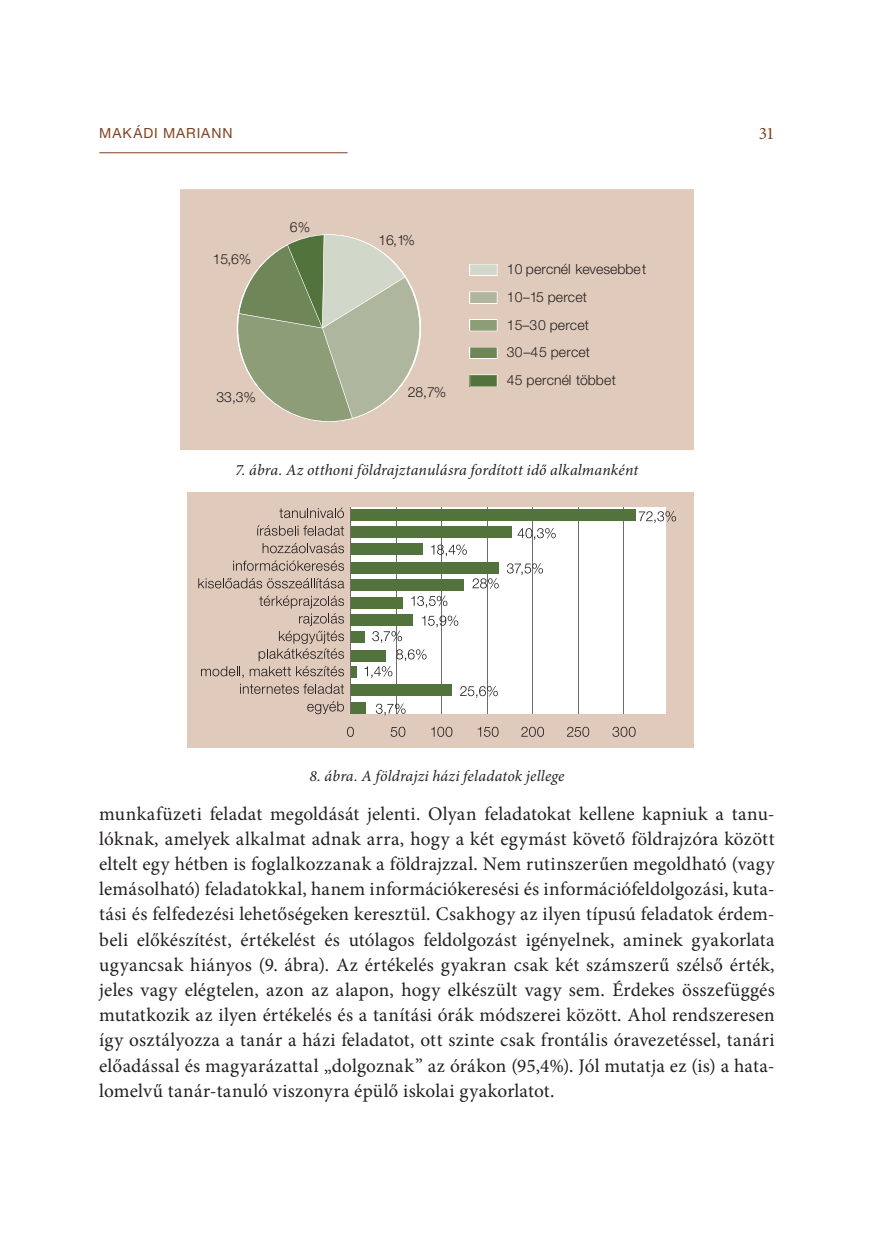
<style>
.page{position:relative;width:874px;height:1241px;background:#fff}
.page>*{position:absolute;margin:0;border:0;box-sizing:border-box;transform-origin:0 0}
.t1{font:19.25px/25.2px "Minion Pro";letter-spacing:.015em;color:#231f20;text-align:justify}
.t2{font:17.5px "Minion Pro";color:#814220}
.t3{font:italic 15.75px "Minion Pro";letter-spacing:.01em;color:#231f20}
.t4{font:300 14px/27.7px "Helvetica Neue LT Pro";color:#231f20}
.t5{font:14px "Helvetica Neue LT Pro";letter-spacing:.07em;color:#814220}
</style>
<div class="page">
<hr style="left:99px;top:152px;width:248px;height:1px;background:#814220">
<div style="left:180px;top:189px;width:513px;height:261px;background:#e0cabb"></div>
<svg style="left:469px;top:264px;width:28px;height:12px"></svg>
<svg style="left:469px;top:319px;width:28px;height:12px"></svg>
<svg style="left:469px;top:347px;width:28px;height:12px"></svg>
<svg style="left:469px;top:292px;width:28px;height:11px"></svg>
<svg style="left:469px;top:374px;width:28px;height:12px"></svg>
<svg style="left:237px;top:234px;width:184px;height:187px;background:#acb297"></svg>
<div style="left:187px;top:491px;width:506px;height:256px;background:#e0cabb"></div>
<div style="left:350px;top:507px;width:315px;height:206px;background:#fff"></div>
<hr style="left:350px;top:507px;width:1px;height:206px;background:#6c6d70">
<hr style="left:396px;top:507px;width:1px;height:206px;background:#6c6d70">
<hr style="left:441px;top:507px;width:1px;height:206px;background:#6c6d70">
<hr style="left:486px;top:507px;width:1px;height:206px;background:#6c6d70">
<hr style="left:532px;top:507px;width:1px;height:206px;background:#6c6d70">
<hr style="left:577px;top:507px;width:1px;height:206px;background:#6c6d70">
<hr style="left:623px;top:507px;width:1px;height:206px;background:#6c6d70">
<div style="left:350px;top:509px;width:285px;height:12px;background:#53733c"></div>
<div style="left:350px;top:526px;width:161px;height:12px;background:#53733c"></div>
<div style="left:350px;top:543px;width:72px;height:11px;background:#53733c"></div>
<div style="left:350px;top:562px;width:148px;height:11px;background:#53733c"></div>
<div style="left:350px;top:579px;width:113px;height:11px;background:#53733c"></div>
<div style="left:350px;top:597px;width:52px;height:11px;background:#53733c"></div>
<div style="left:350px;top:614px;width:62px;height:11px;background:#53733c"></div>
<div style="left:350px;top:631px;width:14px;height:12px;background:#53733c"></div>
<div style="left:350px;top:650px;width:35px;height:11px;background:#53733c"></div>
<div style="left:350px;top:666px;width:6px;height:11px;background:#53733c"></div>
<div style="left:350px;top:684px;width:101px;height:12px;background:#53733c"></div>
<div style="left:350px;top:702px;width:15px;height:11px;background:#53733c"></div>
<svg style="left:638px;top:511px;width:37px;height:12px"></svg>
<svg style="left:517px;top:528px;width:38px;height:12px"></svg>
<svg style="left:431px;top:544px;width:35px;height:12px"></svg>
<svg style="left:507px;top:563px;width:35px;height:12px"></svg>
<svg style="left:472px;top:578px;width:26px;height:10px"></svg>
<svg style="left:411px;top:595px;width:36px;height:12px"></svg>
<svg style="left:421px;top:615px;width:37px;height:12px"></svg>
<svg style="left:372px;top:630px;width:30px;height:12px"></svg>
<svg style="left:364px;top:649px;width:62px;height:29px"></svg>
<svg style="left:460px;top:685px;width:37px;height:12px"></svg>
<svg style="left:375px;top:703px;width:30px;height:12px"></svg>
<svg style="left:279px;top:507px;width:65px;height:11px"></svg>
<svg style="left:257px;top:525px;width:87px;height:10px"></svg>
<svg style="left:262px;top:542px;width:82px;height:11px"></svg>
<svg style="left:233px;top:560px;width:111px;height:10px"></svg>
<svg style="left:198px;top:578px;width:146px;height:10px"></svg>
<svg style="left:201px;top:595px;width:143px;height:98px"></svg>
<svg style="left:307px;top:701px;width:37px;height:13px"></svg>
<svg style="left:347px;top:726px;width:6px;height:10px"></svg>
<svg style="left:390px;top:726px;width:15px;height:10px"></svg>
<svg style="left:431px;top:726px;width:21px;height:10px"></svg>
<svg style="left:477px;top:726px;width:21px;height:10px"></svg>
<svg style="left:521px;top:726px;width:22px;height:10px"></svg>
<svg style="left:567px;top:726px;width:22px;height:10px"></svg>
<svg style="left:612px;top:726px;width:23px;height:10px"></svg>
<p class="t5" style="left:99px;top:124px;width:135px">MAKÁDI MARIANN</p>
<p class="t2" style="left:758px;top:121px;width:17px">31</p>
<p class="t4" style="left:212px;top:245px;width:40px">15,6%</p>
<p class="t4" style="left:290px;top:213px;width:22px">6%</p>
<p class="t4" style="left:378px;top:226px;width:38px">16,1%</p>
<p class="t4" style="left:216px;top:382px;width:41px">33,3%</p>
<p class="t4" style="left:407px;top:377px;width:40px">28,7%</p>
<p class="t4" style="left:506px;top:255px;width:141px">10 percnél kevesebbet<br>10–15 percet<br>15–30 percet<br>30–45 percet<br>45 percnél többet</p>
<p class="t3" style="left:235px;top:459px;width:404px">7. ábra. Az otthoni földrajztanulásra fordított idő alkalmanként</p>
<p class="t3" style="left:309px;top:764px;width:256px">8. ábra. A földrajzi házi feladatok jellege</p>
<p class="t1" style="left:99px;top:800px;width:676px">munkafüzeti feladat megoldását jelenti. Olyan feladatokat kellene kapniuk a tanu&shy;lóknak, amelyek alkalmat adnak arra, hogy a két egymást követő földrajzóra között eltelt egy hétben is foglalkozzanak a földrajzzal. Nem rutinszerűen megoldható (vagy lemásolható) feladatokkal, hanem információkeresési és információfeldolgozási, kuta&shy;tási és felfedezési lehetőségeken keresztül. Csakhogy az ilyen típusú feladatok érdem&shy;beli előkészítést, értékelést és utólagos feldolgozást igényelnek, aminek gyakorlata ugyancsak hiányos (9. ábra). Az értékelés gyakran csak két számszerű szélső érték, jeles vagy elégtelen, azon az alapon, hogy elkészült vagy sem. Érdekes összefüggés mutatkozik az ilyen értékelés és a tanítási órák módszerei között. Ahol rendszeresen így osztályozza a tanár a házi feladatot, ott szinte csak frontális óravezetéssel, tanári előadással és magyarázattal „dolgoznak” az órákon (95,4%). Jól mutatja ez (is) a hata&shy;lomelvű tanár-tanuló viszonyra épülő iskolai gyakorlatot.</p>
</div>
